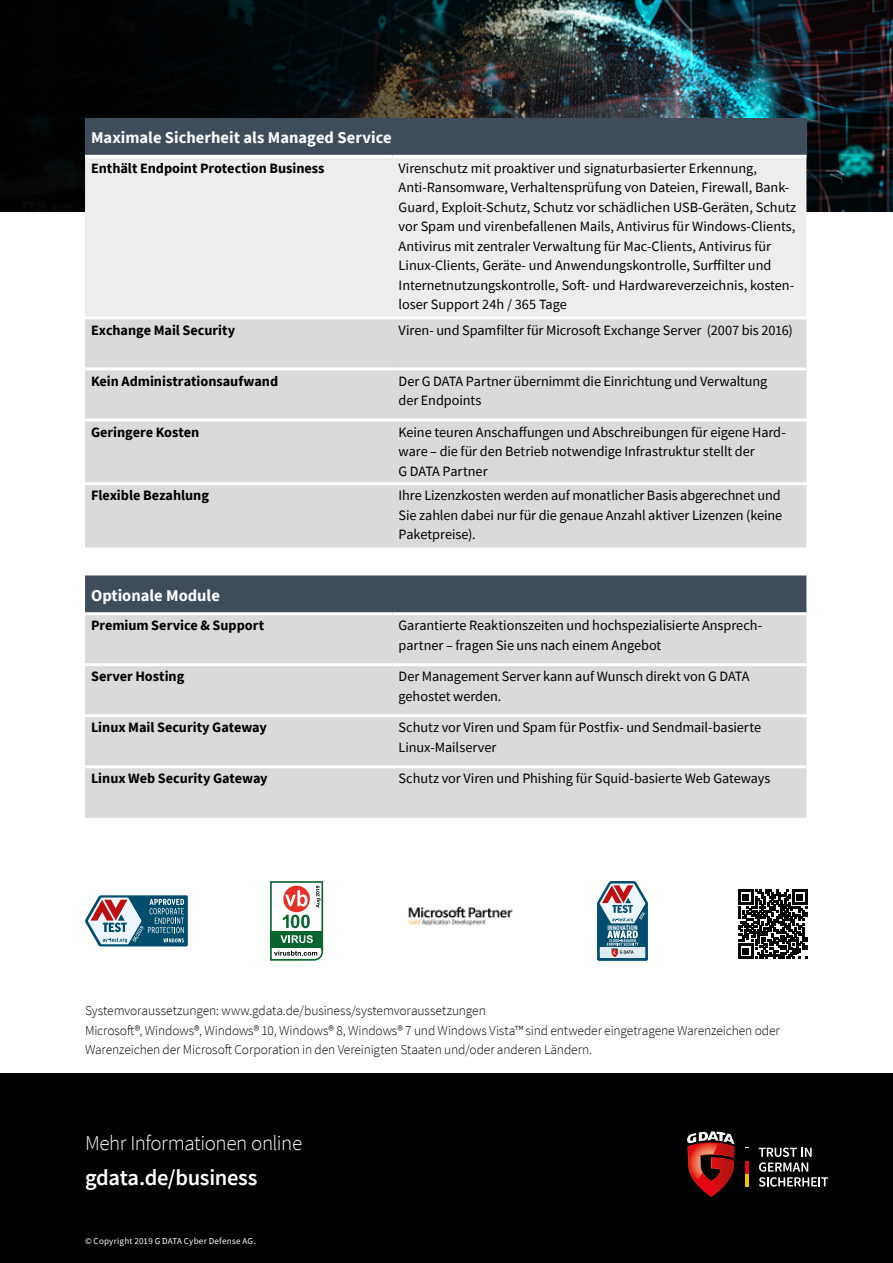
<style>
.page{position:relative;width:893px;height:1263px;background:#fff}
.page>*{position:absolute;margin:0;border:0;box-sizing:border-box;transform-origin:0 0}
.t1{font:600 22.5px "Source Sans Pro";letter-spacing:-.015em;color:#fff}
.t2{font:300 21px "Source Sans Pro";letter-spacing:-.02em;color:#fff}
.t3{font:700 16.5px "Source Sans Pro";color:#fff}
.t4{font:14.25px/19.5px "Source Sans Pro";color:#000}
.t5{font:700 14.25px "Source Sans Pro";color:#000}
.t6{font:300 13.5px/19.5px "Source Sans Pro";letter-spacing:-.01em;color:#000}
.t7{font:9px "Source Sans Pro";letter-spacing:.025em;color:#fff}
.t8{font:700 condensed 6.6px "Interstate";color:#fff}
</style>
<div class="page">
<img style="left:656px;top:0;width:237px;height:212px">
<img style="left:0;top:0;width:656px;height:212px">
<div style="left:0;top:1074px;width:893px;height:189px;background:#000"></div>
<svg style="left:748px;top:1147px;width:1px;height:39px"></svg>
<svg style="left:759px;top:1147px;width:69px;height:39px"></svg>
<svg style="left:687px;top:1131px;width:47px;height:66px"></svg>
<svg style="left:745px;top:1147px;width:3px;height:39px"></svg>
<div style="left:85px;top:118px;width:721px;height:38px;background:#3f4d5b"></div>
<div style="left:85px;top:158px;width:721px;height:158px;background:#ededed"></div>
<div style="left:85px;top:319px;width:721px;height:228px;background:#dadada"></div>
<hr style="left:85px;top:155px;width:308px;height:3px;background:#fff">
<hr style="left:393px;top:155px;width:413px;height:3px;background:#fff">
<hr style="left:85px;top:367px;width:308px;height:3px;background:#fff">
<hr style="left:393px;top:367px;width:413px;height:3px;background:#fff">
<hr style="left:85px;top:418px;width:308px;height:3px;background:#fff">
<hr style="left:393px;top:418px;width:413px;height:3px;background:#fff">
<hr style="left:85px;top:482px;width:308px;height:3px;background:#fff">
<hr style="left:393px;top:482px;width:413px;height:3px;background:#fff">
<div style="left:85px;top:575px;width:721px;height:37px;background:#3f4d5b"></div>
<div style="left:85px;top:615px;width:721px;height:203px;background:#dadada"></div>
<hr style="left:85px;top:714px;width:308px;height:3px;background:#fff">
<hr style="left:393px;top:714px;width:413px;height:3px;background:#fff">
<hr style="left:85px;top:765px;width:308px;height:3px;background:#fff">
<hr style="left:393px;top:765px;width:413px;height:3px;background:#fff">
<hr style="left:85px;top:663px;width:308px;height:3px;background:#fff">
<hr style="left:393px;top:663px;width:413px;height:3px;background:#fff">
<svg style="left:597px;top:881px;width:51px;height:79px;background:#8197a8"></svg>
<svg style="left:270px;top:881px;width:54px;height:79px"></svg>
<img style="left:408px;top:906px;width:105px;height:20px">
<svg style="left:739px;top:890px;width:68px;height:68px"></svg>
<svg style="left:85px;top:895px;width:103px;height:51px;background:#6e8c9e"></svg>
<p class="t3" style="left:91px;top:127px;width:302px">Maximale Sicherheit als Managed Service</p>
<p class="t5" style="left:91px;top:159px;width:235px">Enthält Endpoint Protection Business</p>
<p class="t4" style="left:399px;top:158px;width:399px">Virenschutz mit proaktiver und signaturbasierter Erkennung, Anti-Ransomware, Verhaltensprüfung von Dateien, Firewall, Bank-Guard, Exploit-Schutz, Schutz vor schädlichen USB-Geräten, Schutz vor Spam und virenbefallenen Mails, Antivirus für Windows-Clients, Antivirus mit zentraler Verwaltung für Mac-Clients, Antivirus für Linux-Clients, Geräte- und Anwendungskontrolle, Surffilter und Internetnutzungskontrolle, Soft- und Hardwareverzeichnis, kosten&shy;loser Support 24h / 365 Tage</p>
<p class="t5" style="left:91px;top:320px;width:146px">Exchange Mail Security</p>
<p class="t4" style="left:399px;top:320px;width:396px">Viren- und Spamfilter für Microsoft Exchange Server (2007 bis 2016)</p>
<p class="t5" style="left:91px;top:371px;width:189px">Kein Administrationsaufwand</p>
<p class="t4" style="left:399px;top:371px;width:370px">Der G DATA Partner übernimmt die Einrichtung und Verwaltung der Endpoints</p>
<p class="t5" style="left:91px;top:422px;width:110px">Geringere Kosten</p>
<p class="t4" style="left:399px;top:422px;width:389px">Keine teuren Anschaffungen und Abschreibungen für eigene Hard&shy;ware – die für den Betrieb notwendige Infrastruktur stellt der<br>G DATA Partner</p>
<p class="t5" style="left:91px;top:486px;width:119px">Flexible Bezahlung</p>
<p class="t4" style="left:399px;top:486px;width:385px;text-align:justify">Ihre Lizenzkosten werden auf monatlicher Basis abgerechnet und Sie zahlen dabei nur für die genaue Anzahl aktiver Lizenzen (keine Paketpreise).</p>
<p class="t3" style="left:91px;top:584px;width:130px">Optionale Module</p>
<p class="t5" style="left:91px;top:616px;width:175px">Premium Service &amp; Support</p>
<p class="t4" style="left:399px;top:616px;width:364px">Garantierte Reaktionszeiten und hochspezialisierte Ansprech&shy;partner – fragen Sie uns nach einem Angebot</p>
<p class="t5" style="left:91px;top:667px;width:95px">Server Hosting</p>
<p class="t4" style="left:399px;top:667px;width:352px">Der Management Server kann auf Wunsch direkt von G DATA gehostet werden.</p>
<p class="t5" style="left:91px;top:718px;width:177px">Linux Mail Security Gateway</p>
<p class="t4" style="left:399px;top:718px;width:364px">Schutz vor Viren und Spam für Postfix- und Sendmail-basierte<br>Linux-Mailserver</p>
<p class="t5" style="left:91px;top:769px;width:178px">Linux Web Security Gateway</p>
<p class="t4" style="left:399px;top:769px;width:373px">Schutz vor Viren und Phishing für Squid-basierte Web Gateways</p>
<p class="t8" style="left:607px;top:923px;width:32px">INNOVATION</p>
<p class="t6" style="left:85px;top:1001px;width:696px">Systemvoraussetzungen: www.gdata.de/business/systemvoraussetzungen<br>Microsoft®, Windows®, Windows® 10, Windows® 8, Windows® 7 und Windows Vista™ sind entweder eingetragene Warenzeichen oder<br>Warenzeichen der Microsoft Corporation in den Vereinigten Staaten und/oder anderen Ländern.</p>
<h2 class="t2" style="left:85px;top:1130px;width:219px">Mehr Informationen online</h2>
<h1 class="t1" style="left:85px;top:1163px;width:174px">gdata.de/business</h1>
<p class="t7" style="left:85px;top:1235px;width:172px">© Copyright 2019 G DATA Cyber Defense AG.</p>
</div>
